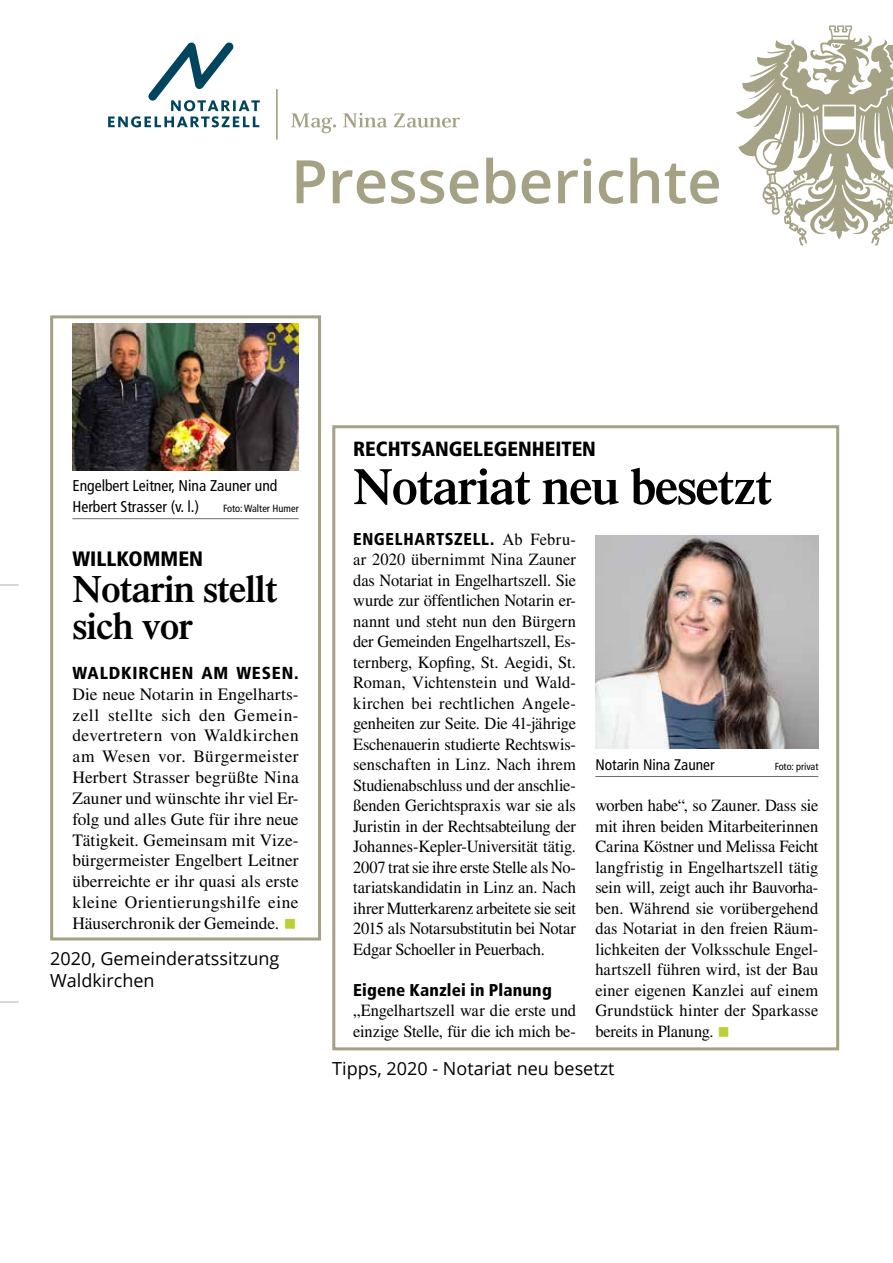
<style>
.page{position:relative;width:893px;height:1263px;background:#fff}
.page>*{position:absolute;margin:0;border:0;box-sizing:border-box;transform-origin:0 0}
.t1{font:600 60px "Open Sans";color:#a4a185}
.t2{font:600 51.3px "Times LT Std";letter-spacing:-.02em;color:#000}
.t3{font:600 38.25px/36.5px "Times LT Std";letter-spacing:-.02em;color:#000}
.t4{font:900 condensed 20.85px "Frutiger LT Com";color:#000}
.t5{font:900 condensed 20.55px "Frutiger LT Com";color:#000}
.t6{font:18px/21.6px "Open Sans";color:#000}
.t7{font:17.4px/20.9px "Times LT Std";letter-spacing:.015em;color:#000;text-align:justify}
.t8{font:900 condensed 17.4px "Frutiger LT Com";letter-spacing:.045em;color:#000}
.t9{font:17.1px/20.5px "Times LT Std";letter-spacing:-.005em;color:#000;text-align:justify;scale:.96 1}
.t10{font:900 condensed 17.1px "Frutiger LT Com";letter-spacing:.04em;color:#000;scale:.96 1}
.t11{font:900 condensed 17.1px "Frutiger LT Com";letter-spacing:.015em;color:#000}
.t12{font:condensed 15.6px/20.9px "Frutiger LT Com";color:#000}
.t13{font:condensed 15.45px "Frutiger LT Com";color:#000}
.t14{font:condensed 10.35px "Frutiger LT Com";color:#000}
.t15{font:condensed 10.2px "Frutiger LT Com";color:#000}
.s1{font-family:"Times LT Std";font-weight:400;font-stretch:normal}
</style>
<div class="page">
<hr style="left:276px;top:89px;width:2px;height:51px;background:#a4a185">
<svg style="left:108px;top:42px;width:152px;height:85px"></svg>
<svg style="left:291px;top:113px;width:169px;height:20px"></svg>
<svg style="left:0;top:585px;width:19px;height:1px"></svg>
<svg style="left:0;top:1002px;width:19px;height:1px"></svg>
<svg style="left:736px;top:26px;width:157px;height:220px"></svg>
<hr style="left:72px;top:518px;width:227px;height:1px;background:#706f6f">
<img style="left:72px;top:324px;width:227px;height:147px">
<div style="left:50px;top:315px;width:271px;height:625px;border:3px solid #a4a185"></div>
<hr style="left:595px;top:776px;width:223px;height:1px;background:#706f6f">
<img style="left:595px;top:535px;width:223px;height:213px">
<div style="left:332px;top:425px;width:507px;height:625px;border:3px solid #a4a185"></div>
<h1 class="t1" style="left:291px;top:140px;width:432px">Presseberichte</h1>
<p class="t12" style="left:72px;top:476px;width:207px">Engelbert Leitner, Nina Zauner und<br>Herbert Strasser (v. l.)</p>
<p class="t14" style="left:223px;top:503px;width:77px">Foto: Walter Humer</p>
<p class="t4" style="left:72px;top:546px;width:132px">WILLKOMMEN</p>
<h3 class="t3" style="left:72px;top:570px;width:207px">Notarin stellt sich vor</h3>
<p class="t8" style="left:72px;top:662px;width:228px">WALDKIRCHEN AM WESEN.</p>
<p class="t7" style="left:72px;top:683px;width:228px">Die neue Notarin in Engelharts&shy;zell stellte sich den Gemein&shy;devertretern von Waldkirchen am Wesen vor. Bürgermeister Herbert Strasser begrüßte Nina Zauner und wünschte ihr viel Er&shy;folg und alles Gute für ihre neue Tätigkeit. Gemeinsam mit Vize&shy;bürgermeister Engelbert Leitner überreichte er ihr quasi als erste kleine Orientierungshilfe eine Häuserchronik der Gemeinde.</p>
<p class="t6" style="left:50px;top:947px;width:231px">2020, Gemeinderatssitzung<br>Waldkirchen</p>
<p class="t5" style="left:353px;top:437px;width:244px">RECHTSANGELEGENHEITEN</p>
<h2 class="t2" style="left:353px;top:456px;width:421px">Notariat neu besetzt</h2>
<p class="t10" style="left:353px;top:528px;width:234px">ENGELHARTSZELL. <span class="s1">Ab Febru-</span></p>
<p class="t9" style="left:353px;top:549px;width:234px">ar 2020 übernimmt Nina Zauner das Notariat in Engelhartszell. Sie wurde zur öffentlichen Notarin er&shy;nannt und steht nun den Bürgern der Gemeinden Engelhartszell, Es&shy;ternberg, Kopfing, St. Aegidi, St.<br>Roman, Vichtenstein und Wald&shy;kirchen bei rechtlichen Angele&shy;genheiten zur Seite. Die 41-jährige Eschenauerin studierte Rechtswis&shy;senschaften in Linz. Nach ihrem Studienabschluss und der anschlie&shy;ßenden Gerichtspraxis war sie als Juristin in der Rechtsabteilung der Johannes-Kepler-Universität tätig.<br>2007 trat sie ihre erste Stelle als No&shy;tariatskandidatin in Linz an. Nach ihrer Mutterkarenz arbeitete sie seit 2015 als Notarsubstitutin bei Notar Edgar Schoeller in Peuerbach.</p>
<p class="t11" style="left:353px;top:980px;width:200px">Eigene Kanzlei in Planung</p>
<p class="t9" style="left:353px;top:1000px;width:234px">„Engelhartszell war die erste und einzige Stelle, für die ich mich be-</p>
<p class="t13" style="left:595px;top:756px;width:121px">Notarin Nina Zauner</p>
<p class="t15" style="left:775px;top:761px;width:45px">Foto: privat</p>
<p class="t9" style="left:595px;top:795px;width:234px">worben habe“, so Zauner. Dass sie mit ihren beiden Mitarbeiterinnen Carina Köstner und Melissa Feicht langfristig in Engelhartszell tätig sein will, zeigt auch ihr Bauvorha&shy;ben. Während sie vorübergehend das Notariat in den freien Räum&shy;lichkeiten der Volksschule Engel&shy;hartszell führen wird, ist der Bau einer eigenen Kanzlei auf einem Grundstück hinter der Sparkasse bereits in Planung.</p>
<p class="t6" style="left:332px;top:1057px;width:284px">Tipps, 2020 - Notariat neu besetzt</p>
</div>
